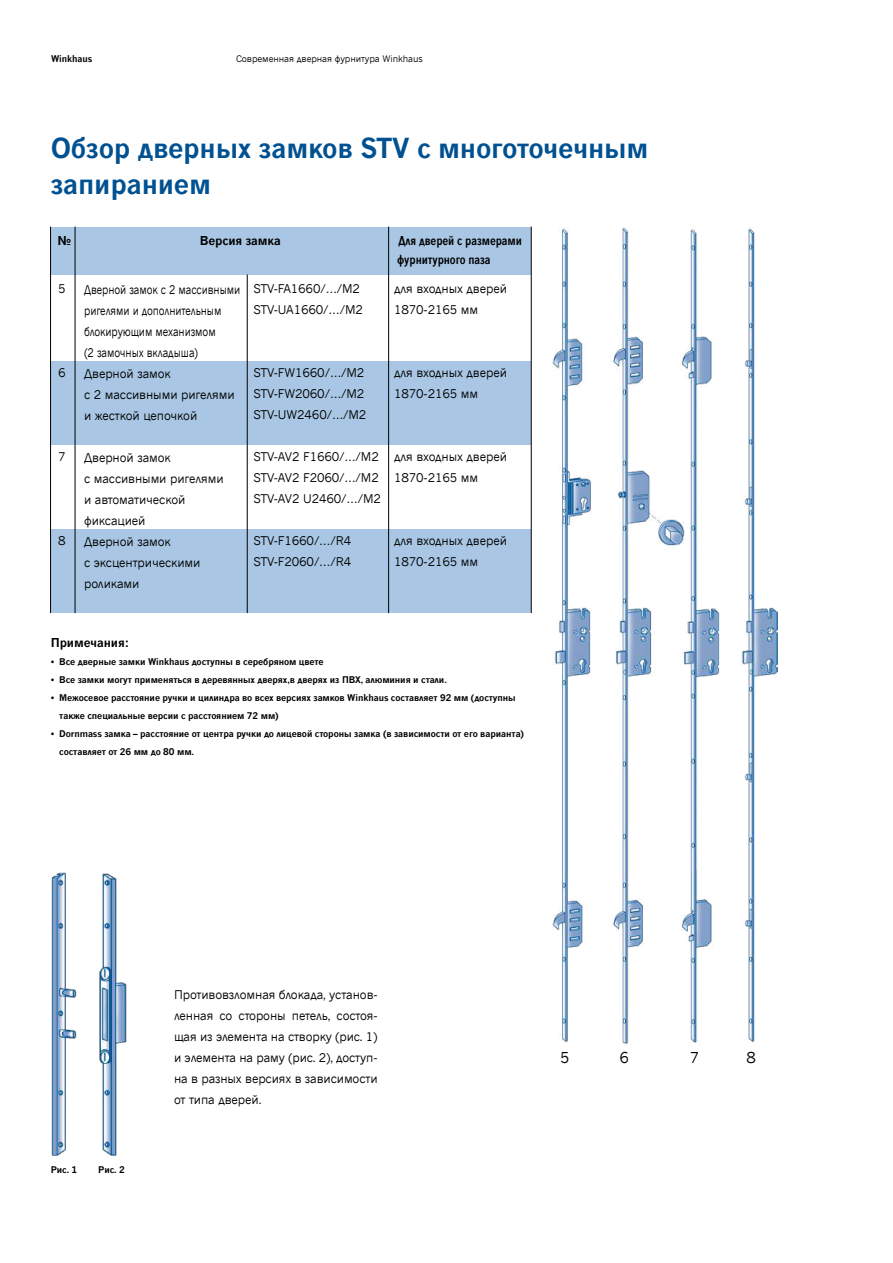
<style>
.page{position:relative;width:893px;height:1263px;background:#fff}
.page>*{position:absolute;margin:0;border:0;box-sizing:border-box;transform-origin:0 0}
.t1{font:700 27px/36px "News Gothic Cyr";letter-spacing:-.01em;color:#005191}
.t2{font:15px "News Gothic CE";color:#000}
.t3{font:12px/21px "News Gothic Cyr";letter-spacing:-.01em;color:#000}
.t4{font:12px/21px "News Gothic Cyr";letter-spacing:-.01em;color:#000;scale:.85 1}
.t5{font:700 12px/19.5px "News Gothic Cyr";letter-spacing:-.01em;color:#000;scale:.85 1}
.t6{font:700 12px "News Gothic Cyr";letter-spacing:-.01em;color:#000}
.t7{font:700 9px/18px "News Gothic Cyr";letter-spacing:-.01em;color:#000}
.t8{font:9px "News Gothic Cyr";letter-spacing:-.01em;color:#000}
.t9{font:700 9px "News Gothic CE";letter-spacing:-.01em;color:#000}
</style>
<div class="page">
<div style="left:51px;top:530px;width:480px;height:83px;background:#a9c7e4"></div>
<div style="left:51px;top:227px;width:480px;height:48px;background:#a9c7e4"></div>
<div style="left:51px;top:362px;width:480px;height:83px;background:#a9c7e4"></div>
<hr style="left:50px;top:227px;width:1px;height:386px;background:#000">
<hr style="left:75px;top:227px;width:1px;height:386px;background:#000">
<hr style="left:531px;top:227px;width:1px;height:386px;background:#000">
<hr style="left:388px;top:227px;width:1px;height:386px;background:#000">
<hr style="left:247px;top:274px;width:1px;height:339px;background:#000">
<img style="left:553px;top:228px;width:225px;height:816px">
<img style="left:51px;top:872px;width:75px;height:284px">
<p class="t9" style="left:51px;top:53px;width:43px">Winkhaus</p>
<p class="t8" style="left:236px;top:54px;width:188px">Современная дверная фурнитура Winkhaus</p>
<h1 class="t1" style="left:51px;top:130px;width:599px">Обзор дверных замков STV с многоточечным запиранием</h1>
<p class="t6" style="left:58px;top:233px;width:15px">№</p>
<p class="t6" style="left:200px;top:233px;width:83px">Версия замка</p>
<p class="t5" style="left:397px;top:230px;width:148px">Для дверей с размерами фурнитурного паза</p>
<p class="t3" style="left:58px;top:278px;width:9px">5</p>
<p class="t3" style="left:58px;top:362px;width:9px">6</p>
<p class="t3" style="left:58px;top:446px;width:9px">7</p>
<p class="t3" style="left:58px;top:530px;width:9px">8</p>
<p class="t4" style="left:84px;top:279px;width:185px">Дверной замок с 2 массивными ригелями и дополнительным блокирующим механизмом<br>(2 замочных вкладыша)<br>Дверной замок<br>с 2 массивными ригелями и жесткой цепочкой</p>
<p class="t3" style="left:84px;top:447px;width:141px">Дверной замок<br>с массивными ригелями и автоматической фиксацией<br>Дверной замок<br>c эксцентрическими роликами</p>
<p class="t3" style="left:253px;top:278px;width:111px">STV-FA1660/…/M2<br>STV-UA1660/…/M2</p>
<p class="t3" style="left:394px;top:278px;width:114px">для входных дверей<br>1870-2165 мм</p>
<p class="t3" style="left:253px;top:362px;width:114px">STV-FW1660/…/M2<br>STV-FW2060/…/M2<br>STV-UW2460/…/M2</p>
<p class="t3" style="left:253px;top:446px;width:129px">STV-AV2 F1660/…/M2<br>STV-AV2 F2060/…/M2<br>STV-AV2 U2460/…/M2</p>
<p class="t3" style="left:253px;top:530px;width:99px">STV-F1660/…/R4<br>STV-F2060/…/R4</p>
<p class="t3" style="left:394px;top:362px;width:114px">для входных дверей<br>1870-2165 мм</p>
<p class="t3" style="left:394px;top:446px;width:114px">для входных дверей<br>1870-2165 мм</p>
<p class="t3" style="left:394px;top:530px;width:114px">для входных дверей<br>1870-2165 мм</p>
<p class="t6" style="left:51px;top:635px;width:80px">Примечания:</p>
<p class="t7" style="left:59px;top:652px;width:466px">Все дверные замки Winkhaus доступны в серебряном цвете<br>Все замки могут применяться в деревянных дверях,в дверях из ПВХ, алюминия и стали.<br>Межосевое расстояние ручки и цилиндра во всех версиях замков Winkhaus составляет 92 мм (доступны также специальные версии с расстоянием 72 мм)<br>Dornmass замка – расстояние от центра ручки до лицевой стороны замка (в зависимости от его варианта) составляет от 26 мм до 80 мм.</p>
<p class="t7" style="left:51px;top:652px;width:5px;text-align:justify">• • •</p>
<p class="t7" style="left:51px;top:724px;width:5px">•</p>
<p class="t7" style="left:51px;top:1161px;width:28px">Рис. 1</p>
<p class="t7" style="left:98px;top:1161px;width:28px">Рис. 2</p>
<p class="t3" style="left:174px;top:984px;width:205px;text-align:justify">Противовзломная блокада, установ&shy;ленная со стороны петель, состоя&shy;щая из элемента на створку (рис. 1) и элемента на раму (рис. 2), доступ&shy;на в разных версиях в зависимости от типа дверей.</p>
<p class="t2" style="left:560px;top:1048px;width:11px">5</p>
<p class="t2" style="left:619px;top:1048px;width:11px">6</p>
<p class="t2" style="left:690px;top:1048px;width:11px">7</p>
<p class="t2" style="left:746px;top:1048px;width:11px">8</p>
</div>
